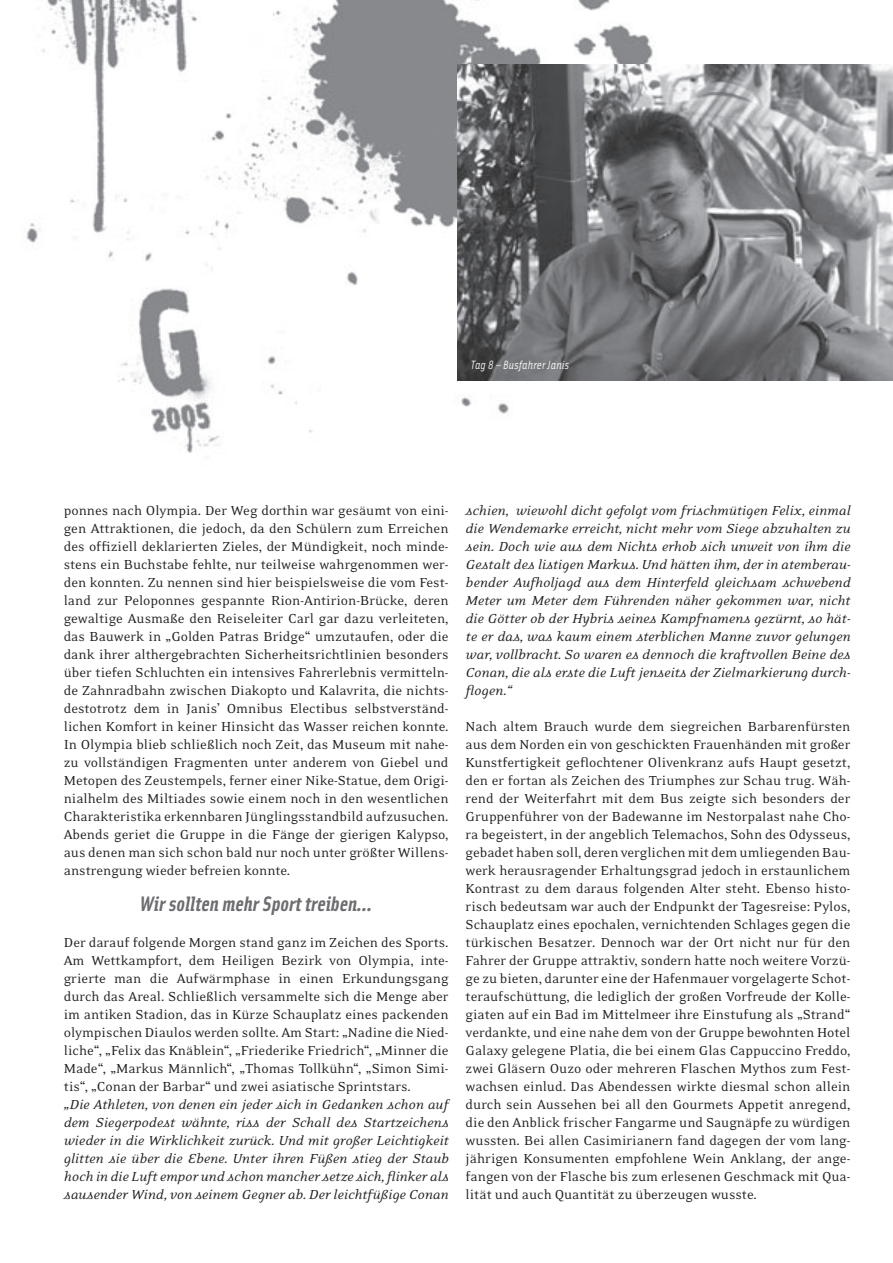
<style>
.page{position:relative;width:893px;height:1263px;background:#fff}
.page>*{position:absolute;margin:0;border:0;box-sizing:border-box;transform-origin:0 0}
.t1{font:italic 700 21px "Solex";color:#6c6d70}
.t2{font:15px/18px "Eidetic Neo";color:#231f20;text-align:justify}
.t3{font:italic 15px/18px "Eidetic Neo";color:#231f20;text-align:justify}
.t4{font:italic 12px "Solex";letter-spacing:.015em;color:#fff}
</style>
<div class="page">
<img style="left:26px;top:0;width:650px;height:453px">
<img style="left:457px;top:65px;width:436px;height:315px">
<p class="t4" style="left:471px;top:358px;width:100px">Tag 8 – Busfahrer Janis</p>
<p class="t2" style="left:64px;top:501px;width:386px">ponnes nach Olympia. Der Weg dorthin war gesäumt von eini&shy;gen Attraktionen, die jedoch, da den Schülern zum Erreichen des offiziell deklarierten Zieles, der Mündigkeit, noch minde&shy;stens ein Buchstabe fehlte, nur teilweise wahrgenommen wer&shy;den konnten. Zu nennen sind hier beispielsweise die vom Fest&shy;land zur Peloponnes gespannte Rion-Antirion-Brücke, deren gewaltige Ausmaße den Reiseleiter Carl gar dazu verleiteten, das Bauwerk in „Golden Patras Bridge“ umzutaufen, oder die dank ihrer althergebrachten Sicherheitsrichtlinien besonders über tiefen Schluchten ein intensives Fahrerlebnis vermitteln&shy;de Zahnradbahn zwischen Diakopto und Kalavrita, die nichts&shy;destotrotz dem in Janis’ Omnibus Electibus selbstverständ&shy;lichen Komfort in keiner Hinsicht das Wasser reichen konnte.<br>In Olympia blieb schließlich noch Zeit, das Museum mit nahe&shy;zu vollständigen Fragmenten unter anderem von Giebel und Metopen des Zeustempels, ferner einer Nike-Statue, dem Origi&shy;nialhelm des Miltiades sowie einem noch in den wesentlichen Charakteristika erkennbaren Jünglingsstandbild aufzusuchen.<br>Abends geriet die Gruppe in die Fänge der gierigen Kalypso, aus denen man sich schon bald nur noch unter größter Willens&shy;anstrengung wieder befreien konnte.</p>
<h1 class="t1" style="left:140px;top:890px;width:234px">Wir sollten mehr Sport treiben…</h1>
<p class="t2" style="left:64px;top:933px;width:386px">Der darauf folgende Morgen stand ganz im Zeichen des Sports.<br>Am Wettkampfort, dem Heiligen Bezirk von Olympia, inte&shy;grierte man die Aufwärmphase in einen Erkundungsgang durch das Areal. Schließlich versammelte sich die Menge aber im antiken Stadion, das in Kürze Schauplatz eines packenden olympischen Diaulos werden sollte. Am Start: „Nadine die Nied&shy;liche“, „Felix das Knäblein“, „Friederike Friedrich“, „Minner die Made“, „Markus Männlich“, „Thomas Tollkühn“, „Simon Simi&shy;tis“, „Conan der Barbar“ und zwei asiatische Sprintstars.</p>
<p class="t3" style="left:64px;top:1095px;width:386px">„Die Athleten, von denen ein jeder sich in Gedanken schon auf dem Siegerpodest wähnte, riss der Schall des Startzeichens wieder in die Wirklichkeit zurück. Und mit großer Leichtigkeit glitten sie über die Ebene. Unter ihren Füßen stieg der Staub hoch in die Luft empor und schon mancher setze sich, flinker als sausender Wind, von seinem Gegner ab. Der leichtfüßige Conan</p>
<p class="t3" style="left:466px;top:501px;width:386px">schien, wiewohl dicht gefolgt vom frischmütigen Felix, einmal die Wendemarke erreicht, nicht mehr vom Siege abzuhalten zu sein. Doch wie aus dem Nichts erhob sich unweit von ihm die Gestalt des listigen Markus. Und hätten ihm, der in atemberau&shy;bender Aufholjagd aus dem Hinterfeld gleichsam schwebend Meter um Meter dem Führenden näher gekommen war, nicht die Götter ob der Hybris seines Kampfnamens gezürnt, so hät&shy;te er das, was kaum einem sterblichen Manne zuvor gelungen war, vollbracht. So waren es dennoch die kraftvollen Beine des Conan, die als erste die Luft jenseits der Zielmarkierung durch&shy;flogen.“</p>
<p class="t2" style="left:466px;top:717px;width:386px">Nach altem Brauch wurde dem siegreichen Barbarenfürsten aus dem Norden ein von geschickten Frauenhänden mit großer Kunstfertigkeit geflochtener Olivenkranz aufs Haupt gesetzt, den er fortan als Zeichen des Triumphes zur Schau trug. Wäh&shy;rend der Weiterfahrt mit dem Bus zeigte sich besonders der Gruppenführer von der Badewanne im Nestorpalast nahe Cho&shy;ra begeistert, in der angeblich Telemachos, Sohn des Odysseus, gebadet haben soll, deren verglichen mit dem umliegenden Bau&shy;werk herausragender Erhaltungsgrad jedoch in erstaunlichem Kontrast zu dem daraus folgenden Alter steht. Ebenso histo&shy;risch bedeutsam war auch der Endpunkt der Tagesreise: Pylos, Schauplatz eines epochalen, vernichtenden Schlages gegen die türkischen Besatzer. Dennoch war der Ort nicht nur für den Fahrer der Gruppe attraktiv, sondern hatte noch weitere Vorzü&shy;ge zu bieten, darunter eine der Hafenmauer vorgelagerte Schot&shy;teraufschüttung, die lediglich der großen Vorfreude der Kolle&shy;giaten auf ein Bad im Mittelmeer ihre Einstufung als „Strand“ verdankte, und eine nahe dem von der Gruppe bewohnten Hotel Galaxy gelegene Platia, die bei einem Glas Cappuccino Freddo, zwei Gläsern Ouzo oder mehreren Flaschen Mythos zum Fest&shy;wachsen einlud. Das Abendessen wirkte diesmal schon allein durch sein Aussehen bei all den Gourmets Appetit anregend, die den Anblick frischer Fangarme und Saugnäpfe zu würdigen wussten. Bei allen Casimirianern fand dagegen der vom lang&shy;jährigen Konsumenten empfohlene Wein Anklang, der ange&shy;fangen von der Flasche bis zum erlesenen Geschmack mit Qua&shy;lität und auch Quantität zu überzeugen wusste.</p>
</div>
